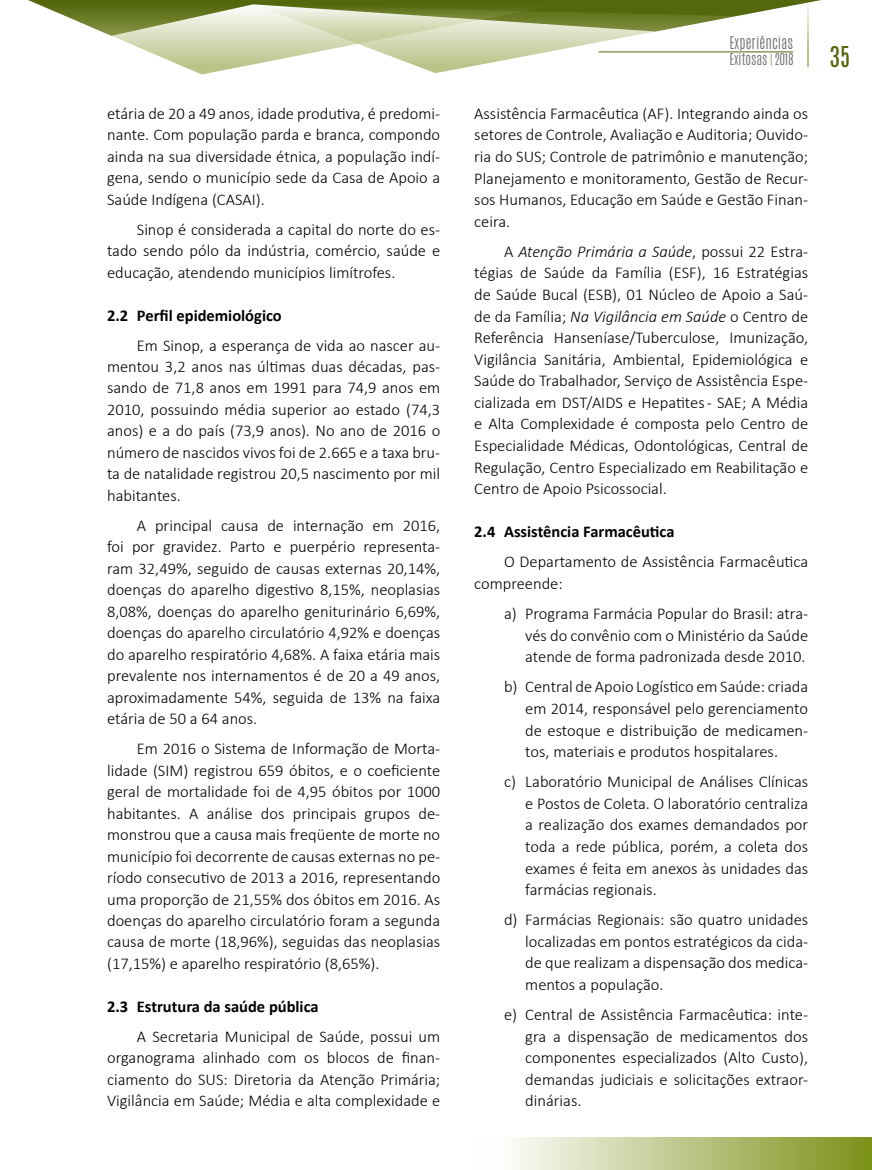
<style>
.page{position:relative;width:872px;height:1170px;background:#fff}
.page>*{position:absolute;margin:0;border:0;box-sizing:border-box;transform-origin:0 0}
.t1{font:24px "Antonio";color:#54670c}
.t2{font:300 16.5px/21.5px "Calibri";color:#000;text-align:justify}
.t3{font:700 16.5px "Calibri";color:#000}
.t4{font:300 14.55px "Antonio";letter-spacing:.005em;color:#706f6f}
.t5{font:300 13.5px "Antonio";color:#706f6f}
.s1{color:#54670c}
.s2{font-style:italic}
</style>
<div class="page">
<svg style="left:588px;top:0;width:233px;height:53px"></svg>
<svg style="left:28px;top:0;width:560px;height:74px"></svg>
<div style="left:475px;top:1137px;width:397px;height:32px;background:linear-gradient(to right,#fff,#7c9219)"></div>
<hr style="left:807px;top:0;width:2px;height:67px;background:#bac388">
<hr style="left:598px;top:52px;width:195px;height:1px;background:#54670c">
<p class="t2" style="left:107px;top:102px;width:335px">etária de 20 a 49 anos, idade produtiva, é predomi&shy;nante. Com população parda e branca, compondo ainda na sua diversidade étnica, a população indí&shy;gena, sendo o município sede da Casa de Apoio a Saúde Indígena (CASAI).</p>
<p class="t2" style="left:107px;top:218px;width:335px;text-indent:30px">Sinop é considerada a capital do norte do es&shy;tado sendo pólo da indústria, comércio, saúde e educação, atendendo municípios limítrofes.</p>
<p class="t3" style="left:107px;top:305px;width:176px">2.2 Perfil epidemiológico</p>
<p class="t2" style="left:107px;top:334px;width:335px;text-indent:30px">Em Sinop, a esperança de vida ao nascer au&shy;mentou 3,2 anos nas últimas duas décadas, pas&shy;sando de 71,8 anos em 1991 para 74,9 anos em 2010, possuindo média superior ao estado (74,3 anos) e a do país (73,9 anos). No ano de 2016 o número de nascidos vivos foi de 2.665 e a taxa bru&shy;ta de natalidade registrou 20,5 nascimento por mil habitantes.</p>
<p class="t2" style="left:107px;top:514px;width:335px;text-indent:30px">A principal causa de internação em 2016, foi por gravidez. Parto e puerpério representa&shy;ram 32,49%, seguido de causas externas 20,14%, doenças do aparelho digestivo 8,15%, neoplasias 8,08%, doenças do aparelho geniturinário 6,69%, doenças do aparelho circulatório 4,92% e doenças do aparelho respiratório 4,68%. A faixa etária mais prevalente nos internamentos é de 20 a 49 anos, aproximadamente 54%, seguida de 13% na faixa etária de 50 a 64 anos.</p>
<p class="t2" style="left:107px;top:737px;width:335px;text-indent:30px">Em 2016 o Sistema de Informação de Morta&shy;lidade (SIM) registrou 659 óbitos, e o coeficiente geral de mortalidade foi de 4,95 óbitos por 1000 habitantes. A análise dos principais grupos de&shy;monstrou que a causa mais freqüente de morte no município foi decorrente de causas externas no pe&shy;ríodo consecutivo de 2013 a 2016, representando uma proporção de 21,55% dos óbitos em 2016. As doenças do aparelho circulatório foram a segunda causa de morte (18,96%), seguidas das neoplasias (17,15%) e aparelho respiratório (8,65%).</p>
<p class="t3" style="left:107px;top:996px;width:213px">2.3 Estrutura da saúde pública</p>
<p class="t2" style="left:107px;top:1025px;width:335px;text-indent:30px">A Secretaria Municipal de Saúde, possui um organograma alinhado com os blocos de finan&shy;ciamento do SUS: Diretoria da Atenção Primária; Vigilância em Saúde; Média e alta complexidade e</p>
<p class="t4" style="left:729px;top:33px;width:65px">Experiências</p>
<p class="t5" style="left:729px;top:50px;width:65px">Exitosas <span class="s1">|</span> 2018</p>
<p class="t2" style="left:474px;top:102px;width:335px">Assistência Farmacêutica (AF). Integrando ainda os setores de Controle, Avaliação e Auditoria; Ouvido&shy;ria do SUS; Controle de patrimônio e manutenção; Planejamento e monitoramento, Gestão de Recur&shy;sos Humanos, Educação em Saúde e Gestão Finan&shy;ceira.</p>
<p class="t2" style="left:474px;top:240px;width:335px;text-indent:30px">A <span class="s2">Atenção Primária a Saúde</span>, possui 22 Estra&shy;tégias de Saúde da Família (ESF), 16 Estratégias de Saúde Bucal (ESB), 01 Núcleo de Apoio a Saú&shy;de da Família; <span class="s2">Na Vigilância em Saúde</span> o Centro de Referência Hanseníase/Tuberculose, Imunização, Vigilância Sanitária, Ambiental, Epidemiológica e Saúde do Trabalhador, Serviço de Assistência Espe&shy;cializada em DST/AIDS e Hepatites - SAE; A Média e Alta Complexidade é composta pelo Centro de Especialidade Médicas, Odontológicas, Central de Regulação, Centro Especializado em Reabilitação e Centro de Apoio Psicossocial.</p>
<p class="t3" style="left:474px;top:521px;width:202px">2.4 Assistência Farmacêutica</p>
<p class="t2" style="left:474px;top:551px;width:335px;text-indent:30px">O Departamento de Assistência Farmacêutica compreende:</p>
<p class="t2" style="left:525px;top:602px;width:284px;text-indent:-21px">a) Programa Farmácia Popular do Brasil: atra&shy;vés do convênio com o Ministério da Saúde atende de forma padronizada desde 2010.</p>
<p class="t2" style="left:525px;top:676px;width:284px;text-indent:-21px">b) Central de Apoio Logístico em Saúde: criada em 2014, responsável pelo gerenciamento de estoque e distribuição de medicamen&shy;tos, materiais e produtos hospitalares.</p>
<p class="t2" style="left:525px;top:770px;width:284px;text-indent:-21px">c) Laboratório Municipal de Análises Clínicas e Postos de Coleta. O laboratório centraliza a realização dos exames demandados por toda a rede pública, porém, a coleta dos exames é feita em anexos às unidades das farmácias regionais.</p>
<p class="t2" style="left:525px;top:908px;width:284px;text-indent:-21px">d) Farmácias Regionais: são quatro unidades localizadas em pontos estratégicos da cida&shy;de que realizam a dispensação dos medica&shy;mentos a população.</p>
<p class="t2" style="left:525px;top:1003px;width:284px;text-indent:-21px">e) Central de Assistência Farmacêutica: inte&shy;gra a dispensação de medicamentos dos componentes especializados (Alto Custo), demandas judiciais e solicitações extraor&shy;dinárias.</p>
<h1 class="t1" style="left:829px;top:39px;width:23px">35</h1>
</div>
